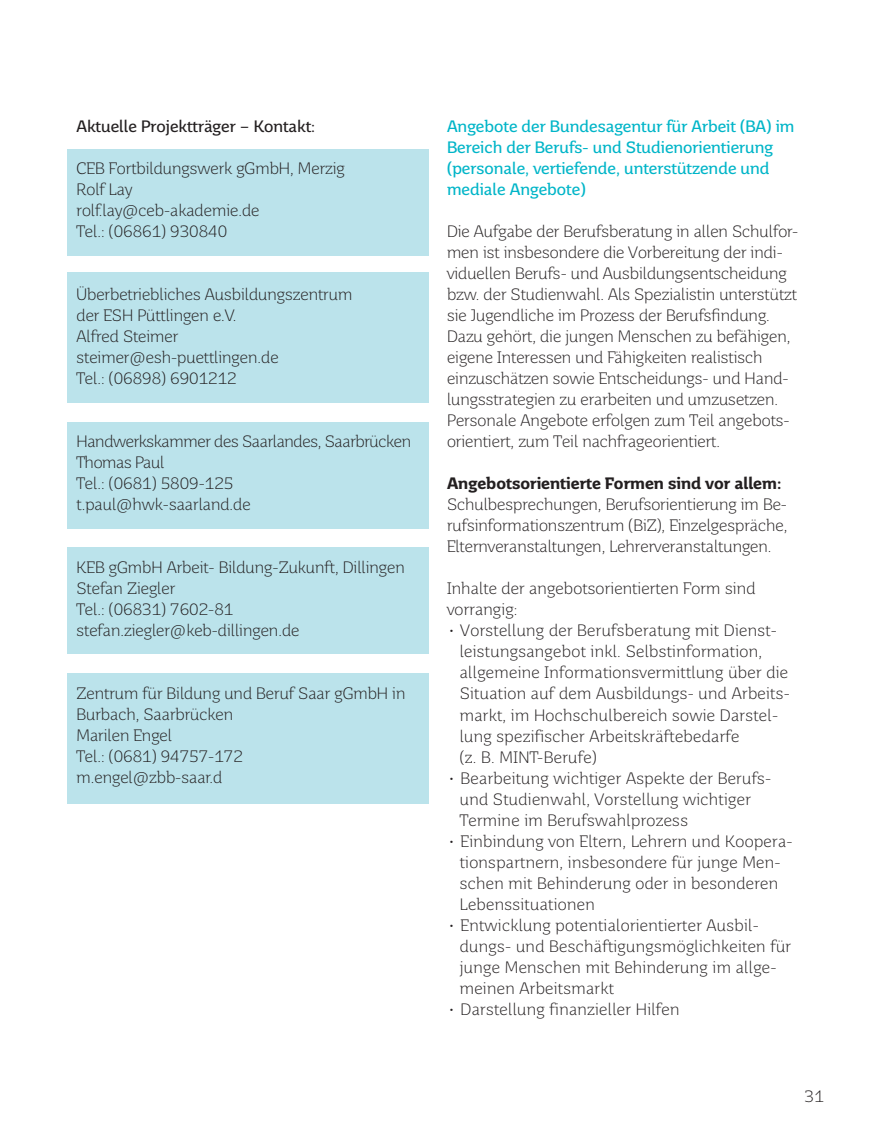
<style>
.page{position:relative;width:876px;height:1136px;background:#fff}
.page>*{position:absolute;margin:0;border:0;box-sizing:border-box;transform-origin:0 0}
.t1{font:300 16.5px/21px "Saar Pro";color:#231f20}
.t2{font:300 16.5px/21px "Saar Pro";letter-spacing:.02em;color:#231f20}
.t3{font:16.5px/21px "Saar Pro";color:#00b5c8}
.t4{font:300 16.5px/21px "Saar Pro";letter-spacing:-.02em;color:#231f20}
.t5{font:700 16.5px "Saar Pro";color:#231f20}
.t6{font:16.5px "Saar Pro";color:#231f20}
</style>
<div class="page">
<div style="left:67px;top:149px;width:361px;height:106px;background:#bbe3eb"></div>
<div style="left:67px;top:422px;width:361px;height:106px;background:#bbe3eb"></div>
<div style="left:67px;top:547px;width:361px;height:106px;background:#bbe3eb"></div>
<div style="left:67px;top:673px;width:361px;height:130px;background:#bbe3eb"></div>
<div style="left:67px;top:272px;width:361px;height:131px;background:#bbe3eb"></div>
<p class="t6" style="left:77px;top:116px;width:240px">Aktuelle Projektträger – Kontakt:</p>
<p class="t1" style="left:77px;top:158px;width:270px">CEB Fortbildungswerk gGmbH, Merzig<br>Rolf Lay<br>rolf.lay@ceb-akademie.de<br>Tel.: (06861) 930840</p>
<p class="t1" style="left:77px;top:284px;width:277px">Überbetriebliches Ausbildungszentrum der ESH Püttlingen e.V.<br>Alfred Steimer steimer@esh-puettlingen.de<br>Tel.: (06898) 6901212</p>
<p class="t4" style="left:77px;top:431px;width:336px">Handwerkskammer des Saarlandes, Saarbrücken<br>Thomas Paul<br>Tel.: (0681) 5809-125 t.paul@hwk-saarland.de</p>
<p class="t1" style="left:77px;top:557px;width:330px">KEB gGmbH Arbeit- Bildung-Zukunft, Dillingen<br>Stefan Ziegler<br>Tel.: (06831) 7602-81 stefan.ziegler@keb-dillingen.de</p>
<p class="t1" style="left:77px;top:683px;width:330px">Zentrum für Bildung und Beruf Saar gGmbH in<br>Burbach, Saarbrücken<br>Marilen Engel<br>Tel.: (0681) 94757-172<br>m.engel@zbb-saar.d</p>
<p class="t3" style="left:447px;top:116px;width:349px">Angebote der Bundesagentur für Arbeit (BA) im Bereich der Berufs- und Studienorientierung (personale, vertiefende, unterstützende und mediale Angebote)</p>
<p class="t1" style="left:447px;top:221px;width:353px">Die Aufgabe der Berufsberatung in allen Schulfor&shy;men ist insbesondere die Vorbereitung der indi&shy;viduellen Berufs- und Ausbildungsentscheidung bzw. der Studienwahl. Als Spezialistin unterstützt sie Jugendliche im Prozess der Berufsfindung.<br>Dazu gehört, die jungen Menschen zu befähigen, eigene Interessen und Fähigkeiten realistisch einzuschätzen sowie Entscheidungs- und Hand&shy;lungsstrategien zu erarbeiten und umzusetzen.<br>Personale Angebote erfolgen zum Teil angebots&shy;orientiert, zum Teil nachfrageorientiert.</p>
<p class="t5" style="left:447px;top:473px;width:336px">Angebotsorientierte Formen sind vor allem:</p>
<p class="t1" style="left:447px;top:494px;width:342px;text-align:justify">Schulbesprechungen, Berufsorientierung im Be&shy;rufsinformationszentrum (BiZ), Einzelgespräche, Elternveranstaltungen, Lehrerveranstaltungen.</p>
<p class="t1" style="left:447px;top:578px;width:310px">Inhalte der angebotsorientierten Form sind vorrangig:</p>
<p class="t2" style="left:460px;top:620px;width:332px;text-indent:-13px">• Vorstellung der Berufsberatung mit Dienst&shy;leistungsangebot inkl. Selbstinformation, allgemeine Informationsvermittlung über die Situation auf dem Ausbildungs- und Arbeits&shy;markt, im Hochschulbereich sowie Darstel&shy;lung spezifischer Arbeitskräftebedarfe<br>(z. B. MINT-Berufe)</p>
<p class="t2" style="left:460px;top:767px;width:313px;text-indent:-13px">• Bearbeitung wichtiger Aspekte der Berufs&shy;und Studienwahl, Vorstellung wichtiger<br>Termine im Berufswahlprozess</p>
<p class="t2" style="left:460px;top:830px;width:334px;text-indent:-13px">• Einbindung von Eltern, Lehrern und Koopera&shy;tionspartnern, insbesondere für junge Men&shy;schen mit Behinderung oder in besonderen Lebenssituationen</p>
<p class="t2" style="left:460px;top:914px;width:333px;text-indent:-13px">• Entwicklung potentialorientierter Ausbil&shy;dungs- und Beschäftigungsmöglichkeiten für junge Menschen mit Behinderung im allge&shy;meinen Arbeitsmarkt</p>
<p class="t2" style="left:447px;top:998px;width:234px">• Darstellung finanzieller Hilfen</p>
<p class="t1" style="left:805px;top:1085px;width:21px">31</p>
</div>
